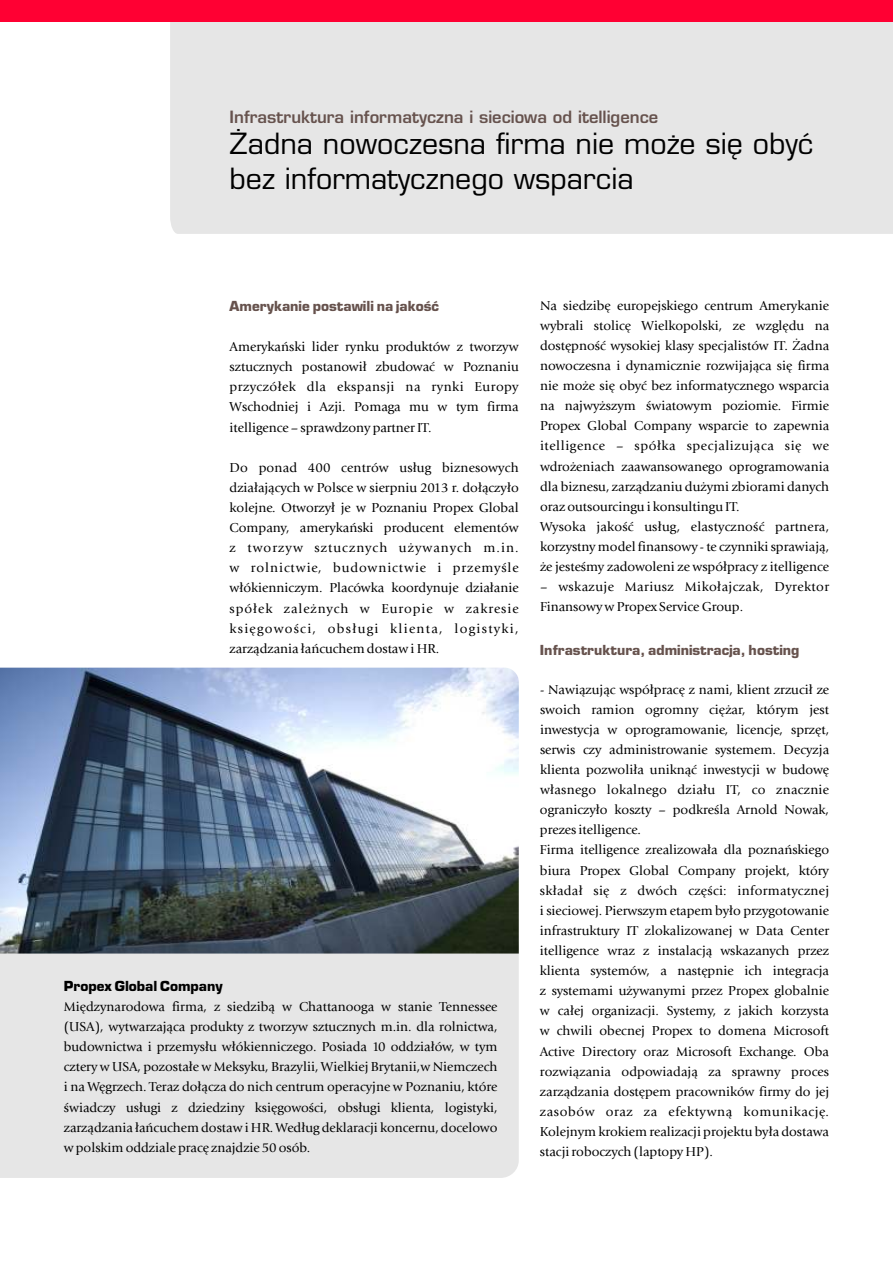
<style>
.page{position:relative;width:893px;height:1263px;background:#fff}
.page>*{position:absolute;margin:0;border:0;box-sizing:border-box;transform-origin:0 0}
.t1{font:500 28.5px/34.7px "Eurostile LTCE";letter-spacing:-2.825em;color:#000;text-align:center}
.t2{font:600 16.5px "Eurostile LTCE";letter-spacing:-2.755em;color:#66524d}
.t3{font:13.5px/20.1px "Giovanni LTCE";color:#000;text-align:justify}
.t4{font:13.5px/20.1px "Giovanni LTCE";letter-spacing:.03em;color:#000}
.t5{font:700 13.5px "Eurostile LTCE";letter-spacing:-2.89em;color:#66524d}
.t6{font:700 13.5px "Eurostile LTCE";letter-spacing:-2.96em;color:#66524d}
.t7{font:700 13.5px "Eurostile LTCE";letter-spacing:-2.965em;color:#000}
.t8{font:700 13.5px "Eurostile LTCE";letter-spacing:-3.065em;color:#000}
</style>
<div class="page">
<div style="left:170px;top:21px;width:723px;height:213px;background:#e6e6e6"></div>
<div style="left:0;top:0;width:893px;height:21px;background:#f03"></div>
<div style="left:0;top:953px;width:519px;height:225px;background:#e6e6e6"></div>
<img style="left:0;top:668px;width:519px;height:285px">
<p class="t2" style="left:230px;top:110px;width:477px">I nfrastrukturai nformatycznai sieciowaoditel l igence</p>
<h1 class="t1" style="left:230px;top:130px;width:117px">Ża e</h1>
<h1 class="t1" style="left:285px;top:130px;width:584px;text-align:left;text-indent:-21px">dna nowoczesna firma nie może się obyć i nformatycznego wsparcia</h1>
<h1 class="t1" style="left:230px;top:165px;width:100px">b</h1>
<h1 class="t1" style="left:262px;top:165px;width:79px">z</h1>
<p class="t6" style="left:230px;top:301px;width:236px">Amerykanie postawili najakość</p>
<p class="t3" style="left:230px;top:338px;width:291px">Amerykański lider rynku produktów z tworzyw sztucznych postanowił zbudować w Poznaniu przyczółek dla ekspansji na rynki Europy Wschodniej i Azji. Pomaga mu w tym firma itelligence – sprawdzony partner IT.</p>
<p class="t3" style="left:230px;top:459px;width:291px">Do ponad 400 centrów usług biznesowych działających w Polsce w sierpniu 2013 r. dołączyło kolejne. Otworzył je w Poznaniu Propex Global Company, amerykański producent elementów z tworzyw sztucznych używanych m.in. w rolnictwie, budownictwie i przemyśle włókienniczym. Placówka koordynuje działanie spółek zależnych w Europie w zakresie księgowości, obsługi klienta, logistyki, zarządzania łańcuchem dostaw i HR.</p>
<p class="t7" style="left:64px;top:981px;width:132px">Propex Globa</p>
<p class="t8" style="left:153px;top:981px;width:105px">l mpan</p>
<p class="t8" style="left:160px;top:981px;width:60px">Co</p>
<p class="t3" style="left:172px;top:998px;width:36px">firma,</p>
<p class="t3" style="left:214px;top:998px;width:8px">z</p>
<p class="t8" style="left:216px;top:981px;width:45px">y</p>
<p class="t3" style="left:64px;top:998px;width:435px;text-indent:163px">siedzibą w Chattanooga w stanie Tennessee (USA), wytwarzająca produkty z tworzyw sztucznych m.in. dla rolnictwa, budownictwa i przemysłu włókienniczego. Posiada 10 oddziałów, w tym cztery w USA, pozostałe w Meksyku, Brazylii, Wielkiej Brytanii,w Niemczech i na Węgrzech. Teraz dołącza do nich centrum operacyjne w Poznaniu, które świadczy usługi z dziedziny księgowości, obsługi klienta, logistyki, zarządzania łańcuchem dostaw i HR. Według deklaracji koncernu, docelowo w polskim oddziale pracę znajdzie 50 osób.</p>
<p class="t3" style="left:64px;top:998px;width:103px">Międzynarodowa</p>
<p class="t3" style="left:540px;top:297px;width:291px;text-align:left">Na siedzibę europejskiego centrum Amerykanie wybrali stolicę Wielkopolski, ze względu na dostępność wysokiej klasy specjalistów IT. Żadna nowoczesna i dynamicznie rozwijająca się firma nie może się obyć bez informatycznego wsparcia na najwyższym światowym poziomie. Firmie Propex Global Company wsparcie to zapewnia itelligence – spółka specjalizująca się we wdrożeniach zaawansowanego oprogramowania dla biznesu, zarządzaniu dużymi zbiorami danych oraz outsourcingu i konsultingu IT.<br>Wysoka jakość usług, elastyczność partnera, korzystny model finansowy - te czynniki sprawiają, że jesteśmy zadowoleni ze współpracy z itelligence</p>
<p class="t4" style="left:540px;top:578px;width:291px">– wskazuje Mariusz Mikołajczak, Dyrektor<br>Finansowy w Propex Service Group.</p>
<p class="t5" style="left:540px;top:645px;width:303px">I nfrastruktura, administracja, hosting</p>
<p class="t3" style="left:540px;top:680px;width:291px;text-align:left">- Nawiązując współpracę z nami, klient zrzucił ze swoich ramion ogromny ciężar, którym jest inwestycja w oprogramowanie, licencje, sprzęt, serwis czy administrowanie systemem. Decyzja klienta pozwoliła uniknąć inwestycji w budowę własnego lokalnego działu IT, co znacznie ograniczyło koszty – podkreśla Arnold Nowak, prezes itelligence.<br>Firma itelligence zrealizowała dla poznańskiego biura Propex Global Company projekt, który składał się z dwóch części: informatycznej i sieciowej. Pierwszym etapem było przygotowanie infrastruktury IT zlokalizowanej w Data Center itelligence wraz z instalacją wskazanych przez klienta systemów, a następnie ich integracja z systemami używanymi przez Propex globalnie w całej organizacji. Systemy, z jakich korzysta w chwili obecnej Propex to domena Microsoft Active Directory oraz Microsoft Exchange. Oba rozwiązania odpowiadają za sprawny proces zarządzania dostępem pracowników firmy do jej zasobów oraz za efektywną komunikację.<br>Kolejnym krokiem realizacji projektu była dostawa stacji roboczych (laptopy HP).</p>
</div>
